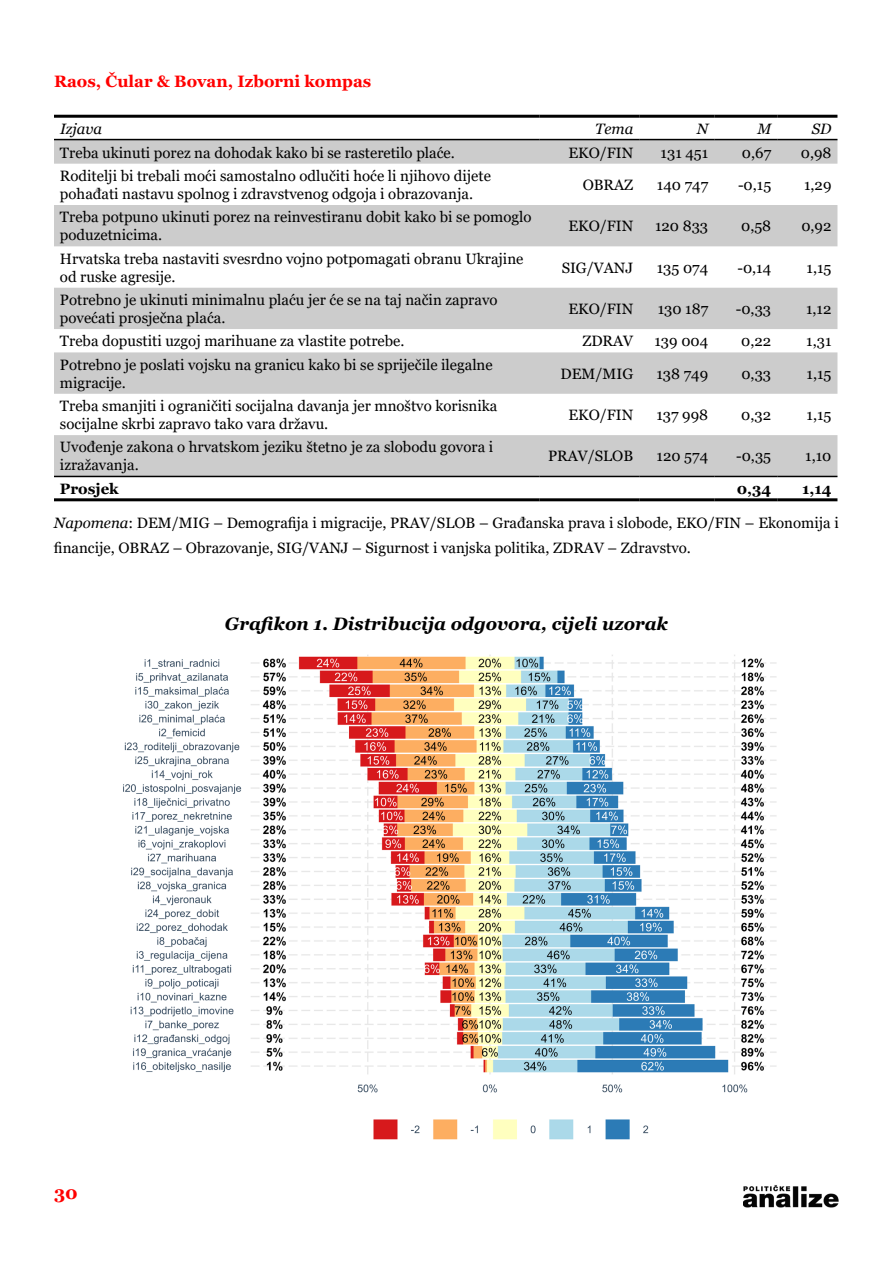
<style>
.page{position:relative;width:893px;height:1263px;background:#fff}
.page>*{position:absolute;margin:0;border:0;box-sizing:border-box;transform-origin:0 0}
.t1{font:italic 700 18px "Georgia";color:#000}
.t2{font:700 18px "Georgia";color:#f00}
.t3{font:700 16.5px "Georgia";color:#f00}
.t4{font:15px/18px "Georgia";color:#000}
.t5{font:700 15px "Georgia";color:#000}
.t6{font:italic 15px "Georgia";color:#000}
.s1{font-style:italic}
</style>
<div class="page">
<svg style="left:54px;top:140px;width:783px;height:336px;fill:#ccc"></svg>
<hr style="left:54px;top:115px;width:485px;height:3px;background:#000">
<hr style="left:539px;top:115px;width:100px;height:3px;background:#000">
<hr style="left:639px;top:115px;width:75px;height:3px;background:#000">
<hr style="left:714px;top:115px;width:63px;height:3px;background:#000">
<hr style="left:777px;top:115px;width:60px;height:3px;background:#000">
<hr style="left:54px;top:139px;width:485px;height:1px;background:#000">
<hr style="left:539px;top:139px;width:100px;height:1px;background:#000">
<hr style="left:639px;top:139px;width:75px;height:1px;background:#000">
<hr style="left:714px;top:139px;width:63px;height:1px;background:#000">
<hr style="left:777px;top:139px;width:60px;height:1px;background:#000">
<hr style="left:54px;top:498px;width:485px;height:3px;background:#000">
<hr style="left:539px;top:498px;width:100px;height:3px;background:#000">
<hr style="left:639px;top:498px;width:75px;height:3px;background:#000">
<hr style="left:714px;top:498px;width:63px;height:3px;background:#000">
<hr style="left:777px;top:498px;width:60px;height:3px;background:#000">
<hr style="left:54px;top:476px;width:485px;height:1px;background:#000">
<hr style="left:539px;top:476px;width:100px;height:1px;background:#000">
<hr style="left:639px;top:476px;width:75px;height:1px;background:#000">
<hr style="left:714px;top:476px;width:63px;height:1px;background:#000">
<hr style="left:777px;top:476px;width:60px;height:1px;background:#000">
<img style="left:743px;top:1185px;width:96px;height:23px">
<img style="left:123px;top:655px;width:654px;height:485px">
<p class="t3" style="left:54px;top:71px;width:319px">Raos, Čular &amp; Bovan, Izborni kompas</p>
<p class="t6" style="left:60px;top:119px;width:44px">Izjava</p>
<p class="t6" style="left:595px;top:119px;width:40px">Tema</p>
<p class="t6" style="left:697px;top:119px;width:13px">N</p>
<p class="t6" style="left:757px;top:119px;width:15px">M</p>
<p class="t6" style="left:812px;top:119px;width:21px">SD</p>
<p class="t4" style="left:60px;top:144px;width:396px">Treba ukinuti porez na dohodak kako bi se rasteretilo plaće.</p>
<p class="t4" style="left:568px;top:144px;width:66px">EKO/FIN</p>
<p class="t4" style="left:661px;top:144px;width:49px">131 451</p>
<p class="t4" style="left:742px;top:144px;width:31px">0,67</p>
<p class="t4" style="left:801px;top:144px;width:32px">0,98</p>
<p class="t4" style="left:60px;top:167px;width:432px">Roditelji bi trebali moći samostalno odlučiti hoće li njihovo dijete pohađati nastavu spolnog i zdravstvenog odgoja i obrazovanja.</p>
<p class="t4" style="left:583px;top:176px;width:52px">OBRAZ</p>
<p class="t4" style="left:657px;top:176px;width:53px">140 747</p>
<p class="t4" style="left:738px;top:176px;width:35px">-0,15</p>
<p class="t4" style="left:804px;top:176px;width:29px">1,29</p>
<p class="t4" style="left:60px;top:208px;width:473px">Treba potpuno ukinuti porez na reinvestiranu dobit kako bi se pomoglo poduzetnicima.</p>
<p class="t4" style="left:568px;top:217px;width:66px">EKO/FIN</p>
<p class="t4" style="left:655px;top:217px;width:55px">120 833</p>
<p class="t4" style="left:741px;top:217px;width:32px">0,58</p>
<p class="t4" style="left:801px;top:217px;width:32px">0,92</p>
<p class="t4" style="left:60px;top:250px;width:465px">Hrvatska treba nastaviti svesrdno vojno potpomagati obranu Ukrajine od ruske agresije.</p>
<p class="t4" style="left:562px;top:259px;width:73px">SIG/VANJ</p>
<p class="t4" style="left:657px;top:259px;width:53px">135 074</p>
<p class="t4" style="left:737px;top:259px;width:35px">-0,14</p>
<p class="t4" style="left:807px;top:259px;width:26px">1,15</p>
<p class="t4" style="left:60px;top:291px;width:439px">Potrebno je ukinuti minimalnu plaću jer će se na taj način zapravo povećati prosječna plaća.</p>
<p class="t4" style="left:568px;top:300px;width:66px">EKO/FIN</p>
<p class="t4" style="left:658px;top:300px;width:52px">130 187</p>
<p class="t4" style="left:736px;top:300px;width:37px">-0,33</p>
<p class="t4" style="left:806px;top:300px;width:27px">1,12</p>
<p class="t4" style="left:60px;top:332px;width:346px">Treba dopustiti uzgoj marihuane za vlastite potrebe.</p>
<p class="t4" style="left:582px;top:332px;width:52px">ZDRAV</p>
<p class="t4" style="left:654px;top:332px;width:55px">139 004</p>
<p class="t4" style="left:741px;top:332px;width:32px">0,22</p>
<p class="t4" style="left:806px;top:332px;width:27px">1,31</p>
<p class="t4" style="left:60px;top:356px;width:434px">Potrebno je poslati vojsku na granicu kako bi se spriječile ilegalne migracije.</p>
<p class="t4" style="left:561px;top:365px;width:74px">DEM/MIG</p>
<p class="t4" style="left:656px;top:365px;width:53px">138 749</p>
<p class="t4" style="left:741px;top:365px;width:31px">0,33</p>
<p class="t4" style="left:807px;top:365px;width:26px">1,15</p>
<p class="t4" style="left:60px;top:397px;width:439px">Treba smanjiti i ograničiti socijalna davanja jer mnoštvo korisnika socijalne skrbi zapravo tako vara državu.</p>
<p class="t4" style="left:568px;top:406px;width:66px">EKO/FIN</p>
<p class="t4" style="left:656px;top:406px;width:53px">137 998</p>
<p class="t4" style="left:741px;top:406px;width:31px">0,32</p>
<p class="t4" style="left:806px;top:406px;width:26px">1,15</p>
<p class="t4" style="left:60px;top:439px;width:435px">Uvođenje zakona o hrvatskom jeziku štetno je za slobodu govora i izražavanja.</p>
<p class="t4" style="left:548px;top:448px;width:87px">PRAV/SLOB</p>
<p class="t4" style="left:657px;top:448px;width:53px">120 574</p>
<p class="t4" style="left:736px;top:448px;width:37px">-0,35</p>
<p class="t4" style="left:805px;top:448px;width:28px">1,10</p>
<p class="t5" style="left:60px;top:479px;width:60px">Prosjek</p>
<p class="t5" style="left:737px;top:479px;width:36px">0,34</p>
<p class="t5" style="left:802px;top:479px;width:31px">1,14</p>
<p class="t4" style="left:54px;top:511px;width:786px;line-height:25.2px"><span class="s1">Napomena</span>: DEM/MIG – Demografija i migracije, PRAV/SLOB – Građanska prava i slobode, EKO/FIN – Ekonomija i financije, OBRAZ – Obrazovanje, SIG/VANJ – Sigurnost i vanjska politika, ZDRAV – Zdravstvo.</p>
<p class="t1" style="left:225px;top:612px;width:445px">Grafikon 1. Distribucija odgovora, cijeli uzorak</p>
<p class="t2" style="left:54px;top:1181px;width:25px">30</p>
</div>
